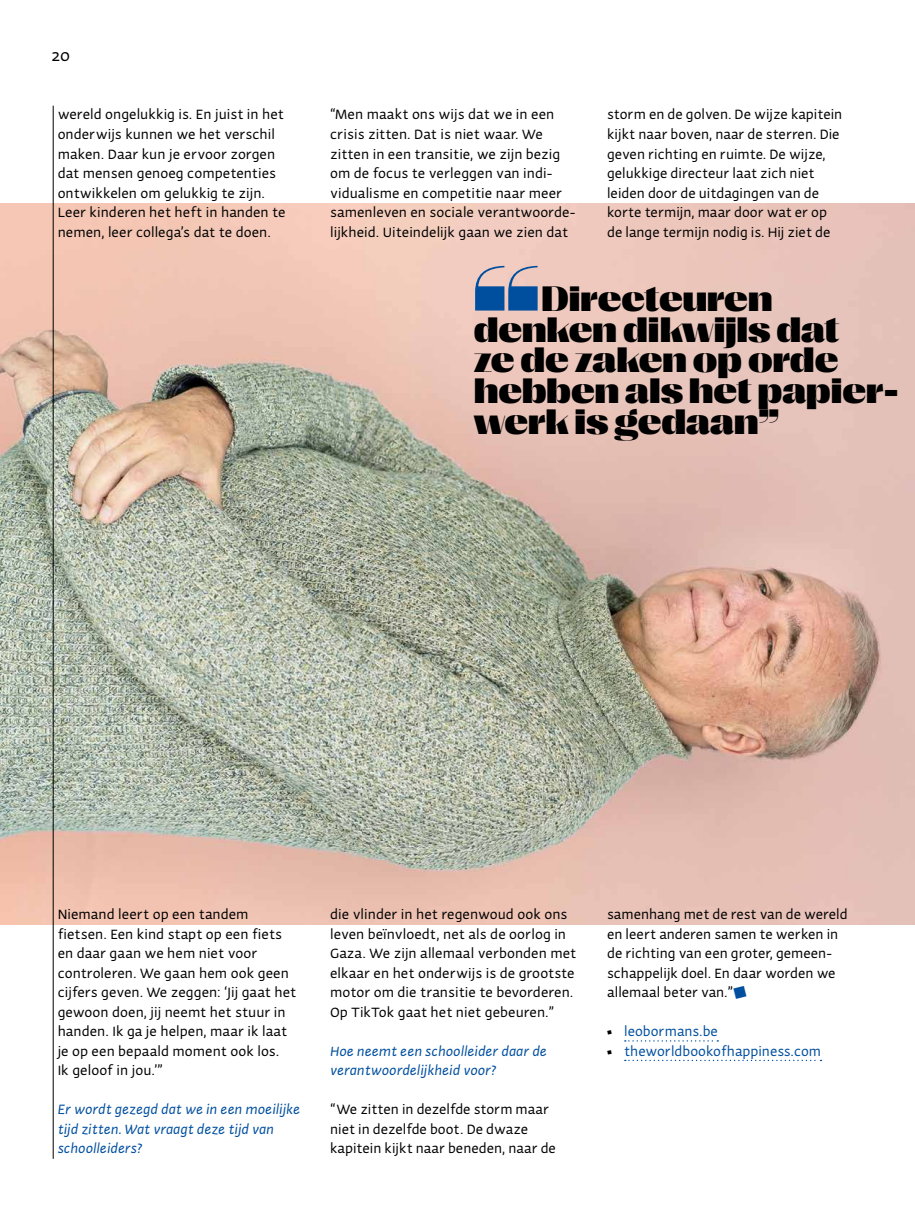
<style>
.page{position:relative;width:915px;height:1212px;background:#fff}
.page>*{position:absolute;margin:0;border:0;box-sizing:border-box;transform-origin:0 0}
.t1{font:900 expanded 119.85px "PP Right Sans";color:#004f9f}
.t2{font:900 expanded 36px/30.8px "PP Right Sans";color:#000}
.t3{font:18px "Actium";color:#000}
.t4{font:14.7px/19.5px "Actium";color:#000}
.t5{font:italic 14.7px/19.5px "Actium";color:#004f9f}
.t6{font:14.7px "Actium";color:#004f9f}
.s1{font-family:"AV Sfont";color:#004f9f}
.s2{font-family:"AV Sfont";color:#000}
</style>
<div class="page">
<img style="left:0;top:203px;width:914px;height:722px">
<svg style="left:624px;top:1040px;width:94px;height:1px"></svg>
<svg style="left:624px;top:1060px;width:197px;height:1px"></svg>
<hr style="left:53px;top:106px;width:1px;height:1053px;background:#000">
<p class="t3" style="left:51px;top:41px;width:20px">20</p>
<p class="t4" style="left:58px;top:104px;width:229px">wereld ongelukkig is. En juist in het onderwijs kunnen we het verschil maken. Daar kun je ervoor zorgen dat mensen genoeg competenties ontwikkelen om gelukkig te zijn.<br>Leer kinderen het heft in handen te nemen, leer collega’s dat te doen.</p>
<p class="t4" style="left:330px;top:104px;width:247px">“Men maakt ons wijs dat we in een crisis zitten. Dat is niet waar. We zitten in een transitie, we zijn bezig om de focus te verleggen van indi&shy;vidualisme en competitie naar meer samenleven en sociale verantwoorde&shy;lijkheid. Uiteindelijk gaan we zien dat</p>
<p class="t4" style="left:607px;top:104px;width:237px">storm en de golven. De wijze kapitein kijkt naar boven, naar de sterren. Die geven richting en ruimte. De wijze, gelukkige directeur laat zich niet leiden door de uitdagingen van de korte termijn, maar door wat er op de lange termijn nodig is. Hij ziet de</p>
<h1 class="t1" style="left:471px;top:240px;width:71px">“</h1>
<h2 class="t2" style="left:473px;top:283px;width:426px;text-indent:67px">Directeuren denken dikwijls dat<br>ze de zaken op orde hebben als het papier&shy;werk is gedaan”</h2>
<p class="t4" style="left:58px;top:903px;width:240px">Niemand leert op een tandem fietsen. Een kind stapt op een fiets en daar gaan we hem niet voor controleren. We gaan hem ook geen cijfers geven. We zeggen: ‘Jij gaat het gewoon doen, jij neemt het stuur in handen. Ik ga je helpen, maar ik laat je op een bepaald moment ook los.<br>Ik geloof in jou.’”</p>
<p class="t5" style="left:58px;top:1098px;width:244px">Er wordt gezegd dat we in een moeilijke tijd zitten. Wat vraagt deze tijd van schoolleiders?</p>
<p class="t4" style="left:330px;top:903px;width:248px">die vlinder in het regenwoud ook ons leven beïnvloedt, net als de oorlog in Gaza. We zijn allemaal verbonden met elkaar en het onderwijs is de grootste motor om die transitie te bevorderen.<br>Op TikTok gaat het niet gebeuren.”</p>
<p class="t5" style="left:330px;top:1040px;width:218px">Hoe neemt een schoolleider daar de verantwoordelijkheid voor?</p>
<p class="t4" style="left:330px;top:1098px;width:227px">“We zitten in dezelfde storm maar niet in dezelfde boot. De dwaze kapitein kijkt naar beneden, naar de</p>
<p class="t4" style="left:607px;top:903px;width:242px">samenhang met de rest van de wereld en leert anderen samen te werken in de richting van een groter, gemeen&shy;schappelijk doel. En daar worden we allemaal beter van.”<span class="s1">S</span></p>
<p class="t6" style="left:607px;top:1020px;width:112px"><span class="s2">•</span> leobormans.be</p>
<p class="t6" style="left:607px;top:1040px;width:215px"><span class="s2">•</span> theworldbookofhappiness.com</p>
</div>
